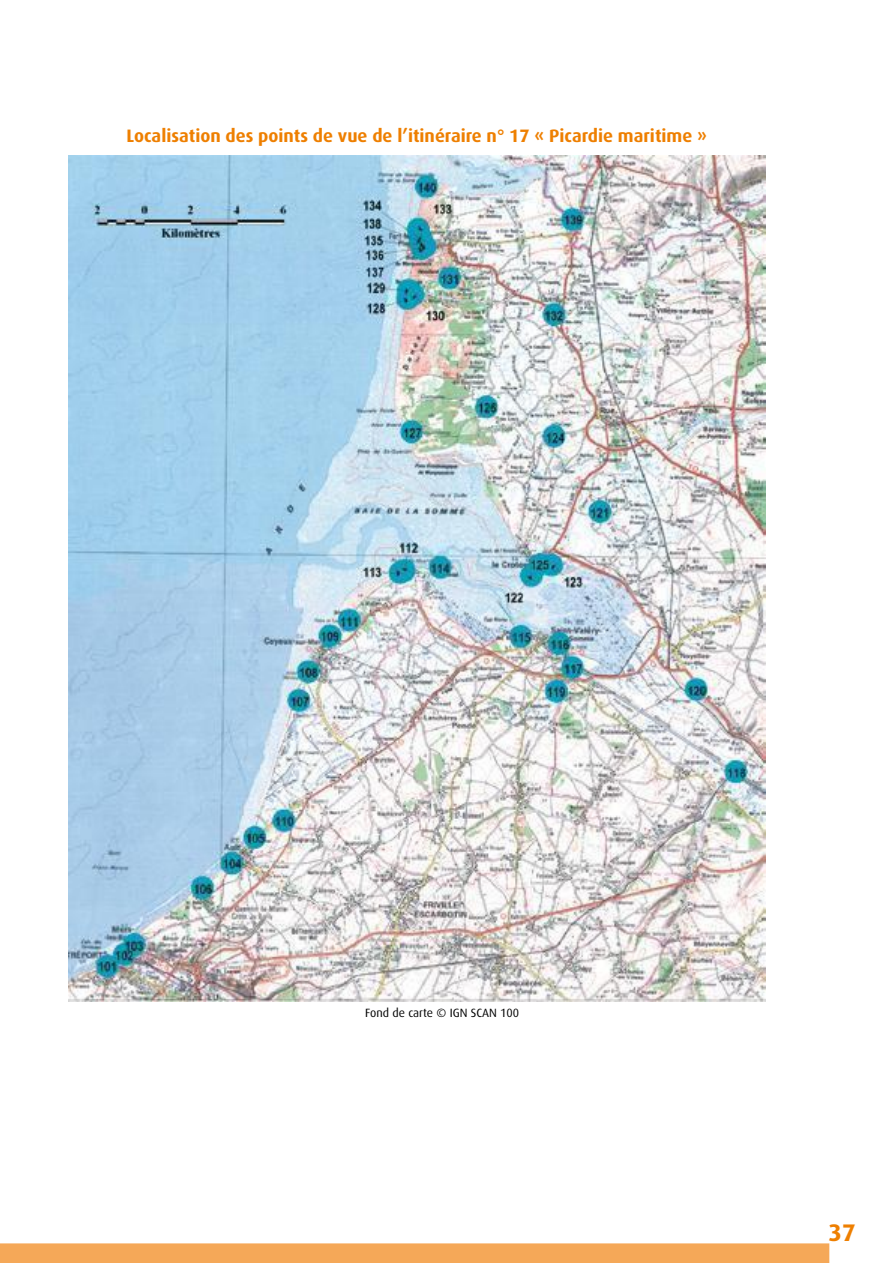
<style>
.page{position:relative;width:893px;height:1263px;background:#fff}
.page>*{position:absolute;margin:0;border:0;box-sizing:border-box;transform-origin:0 0}
.t1{font:700 24px "Dax";color:#ee7f00}
.t2{font:700 18px "Dax OT";color:#ee7f00}
.t3{font:12px "Dax OT";color:#000}
</style>
<div class="page">
<div style="left:0;top:1243px;width:829px;height:20px;background:#f5a858"></div>
<img style="left:68px;top:156px;width:697px;height:846px">
<p class="t2" style="left:126px;top:126px;width:582px">Localisation des points de vue de l’itinéraire n° 17 « Picardie maritime »</p>
<p class="t3" style="left:365px;top:1006px;width:156px">Fond de carte © IGN SCAN 100</p>
<h1 class="t1" style="left:828px;top:1219px;width:29px">37</h1>
</div>
